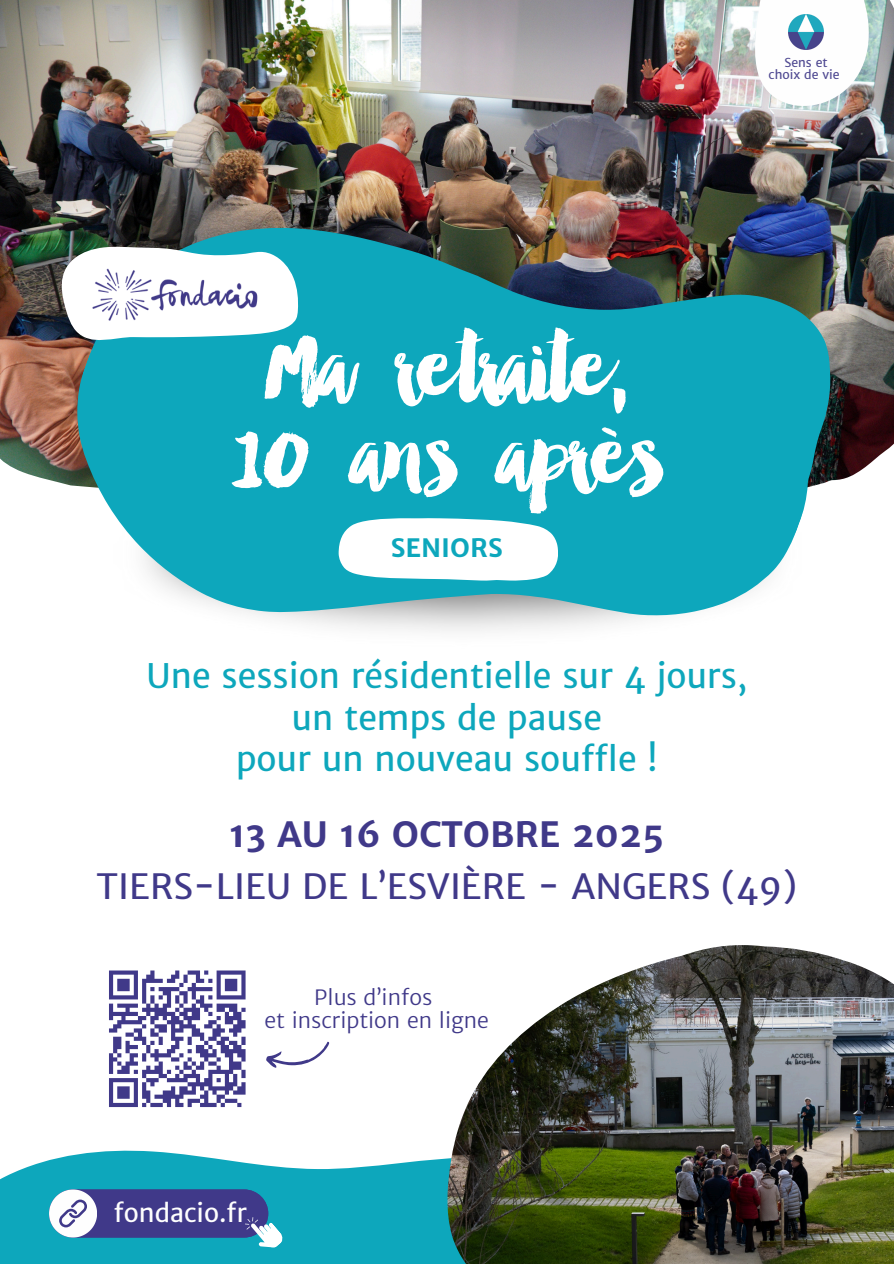
<style>
.page{position:relative;width:894px;height:1264px;background:#fff}
.page>*{position:absolute;margin:0;border:0;box-sizing:border-box;transform-origin:0 0}
.t1{font:111px/87.8px "Manhattan Darling";color:#fff}
.t2{font:34.95px "Merriweather Sans";color:#403989}
.t3{font:700 34.95px "Merriweather Sans";color:#403989}
.t4{font:33.9px/41.4px "Merriweather Sans";color:#0da7bc;text-align:center}
.t5{font:700 25.5px "Merriweather Sans";color:#0da7bc}
.t6{font:25.35px "Merriweather Sans";color:#fefefe}
.t7{font:300 21.15px/22.2px "Merriweather Sans";color:#403989;text-align:center}
.t8{font:12.45px "Merriweather Sans";color:#504a92}
</style>
<div class="page">
<img style="left:0;top:0;width:893px;height:473px">
<img style="left:695px;top:0;width:198px;height:155px">
<img style="left:25px;top:86px;width:843px;height:545px">
<svg style="left:0;top:1150px;width:447px;height:113px;background:#2fb3c5"></svg>
<img style="left:447px;top:945px;width:446px;height:318px">
<svg style="left:266px;top:1041px;width:64px;height:27px"></svg>
<svg style="left:49px;top:1189px;width:237px;height:65px;background:#4975a8"></svg>
<svg style="left:338px;top:518px;width:219px;height:62px"></svg>
<img style="left:788px;top:15px;width:35px;height:35px">
<svg style="left:57px;top:246px;width:241px;height:101px"></svg>
<img style="left:76px;top:257px;width:198px;height:74px">
<svg style="left:109px;top:970px;width:137px;height:138px"></svg>
<p class="t8" style="left:784px;top:55px;width:45px">Sens et</p>
<p class="t8" style="left:768px;top:67px;width:73px">choix de vie</p>
<p class="t1" style="left:233px;top:345px;width:429px">Ma retraite,<br>10 ans après</p>
<p class="t5" style="left:390px;top:532px;width:114px">SENIORS</p>
<p class="t4" style="left:147px;top:655px;width:601px">Une session résidentielle sur 4 jours, un temps de pause<br>pour un nouveau souffle !</p>
<p class="t3" style="left:229px;top:812px;width:437px">13 AU 16 OCTOBRE 2025</p>
<p class="t2" style="left:96px;top:864px;width:702px">TIERS-LIEU DE L’ESVIÈRE - ANGERS (49)</p>
<h1 class="t7" style="left:264px;top:986px;width:226px">Plus d’infos<br>et inscription en ligne</h1>
<p class="t6" style="left:114px;top:1197px;width:134px">fondacio.fr</p>
</div>
